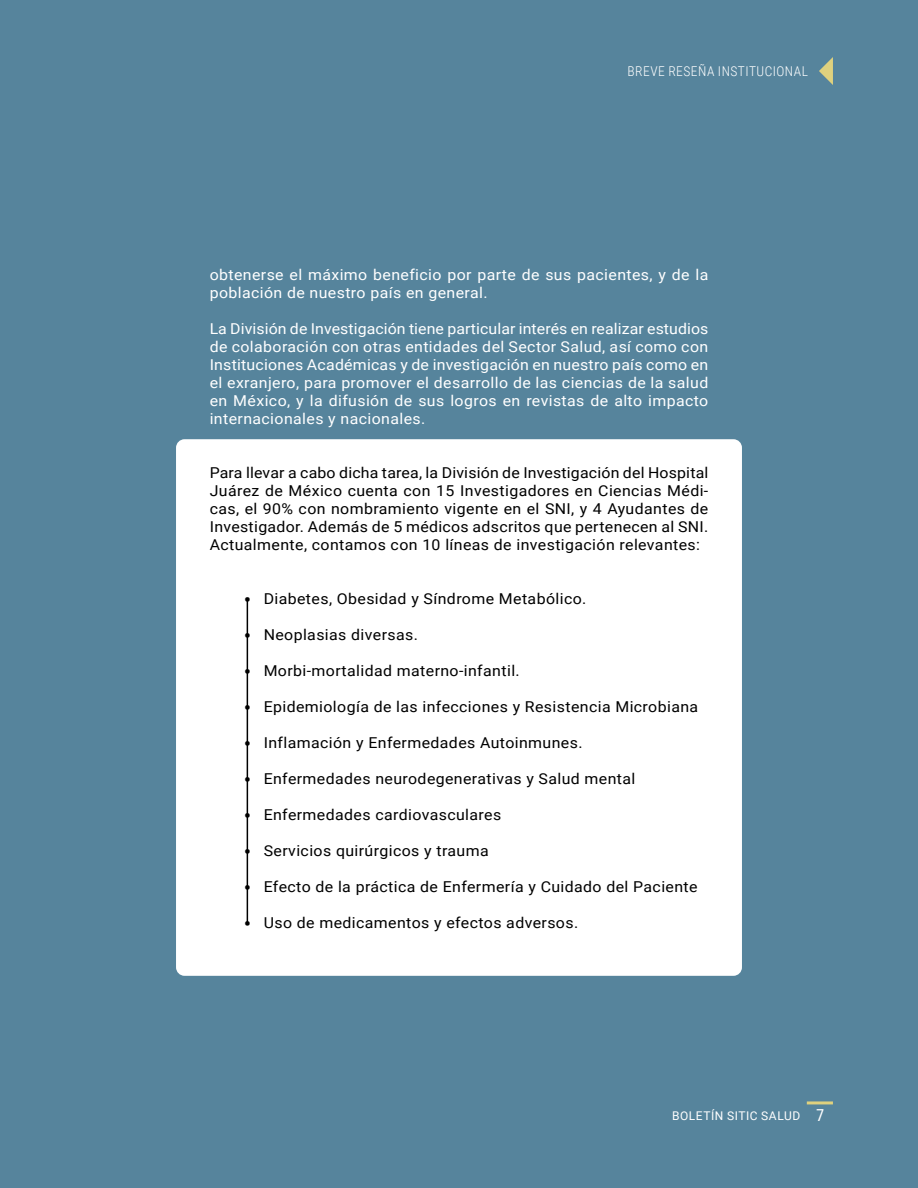
<style>
.page{position:relative;width:918px;height:1188px;background:#56849c}
.page>*{position:absolute;margin:0;border:0;box-sizing:border-box;transform-origin:0 0}
.t1{font:15px/18px "Roboto";letter-spacing:.025em;color:#000;text-align:justify;scale:1.06 1}
.t2{font:15px/18px "Roboto";letter-spacing:.025em;color:#fff;scale:1.06 1}
.t3{font:300 13.5px "Roboto Condensed";letter-spacing:.035em;color:#fff}
.t4{font:12px "Roboto";letter-spacing:.045em;color:#fff}
.s1{font-size:21px}
.s2{font-family:"Roboto Condensed";font-size:16.5px}
</style>
<div class="page">
<div style="left:176px;top:439px;width:566px;height:537px;background:#fff;border-radius:9px"></div>
<hr style="left:807px;top:1101px;width:26px;height:3px;background:#dfd17e">
<svg style="left:819px;top:57px;width:14px;height:28px"></svg>
<hr style="left:247px;top:600px;width:1px;height:325px;background:#000">
<p class="t3" style="left:628px;top:62px;width:182px">BREVE RESEÑA INSTITUCIONAL</p>
<p class="t2" style="left:210px;top:265px;width:472px">obtenerse el máximo beneficio por parte de sus pacientes, y de la población de nuestro país en general.</p>
<p class="t2" style="left:210px;top:319px;width:472px;text-align:justify">La División de Investigación tiene particular interés en realizar estudios de colaboración con otras entidades del Sector Salud, así como con Instituciones Académicas y de investigación en nuestro país como en el exranjero, para promover el desarrollo de las ciencias de la salud en México, y la difusión de sus logros en revistas de alto impacto internacionales y nacionales.</p>
<p class="t1" style="left:210px;top:463px;width:472px">Para llevar a cabo dicha tarea, la División de Investigación del Hospital Juárez de México cuenta con 15 Investigadores en Ciencias Médi&shy;cas, el 90% con nombramiento vigente en el SNI, y 4 Ayudantes de Investigador. Además de 5 médicos adscritos que pertenecen al SNI.<br>Actualmente, contamos con 10 líneas de investigación relevantes:</p>
<p class="t1" style="left:244px;top:589px;width:325px"><span class="s1">•</span> Diabetes, Obesidad y Síndrome Metabólico.</p>
<p class="t1" style="left:244px;top:625px;width:166px"><span class="s1">•</span> Neoplasias diversas.</p>
<p class="t1" style="left:244px;top:661px;width:262px"><span class="s1">•</span> Morbi-mortalidad materno-infantil.</p>
<p class="t1" style="left:244px;top:697px;width:430px"><span class="s1">•</span> Epidemiología de las infecciones y Resistencia Microbiana</p>
<p class="t1" style="left:244px;top:733px;width:321px"><span class="s1">•</span> Inflamación y Enfermedades Autoinmunes.</p>
<p class="t1" style="left:244px;top:769px;width:371px"><span class="s1">•</span> Enfermedades neurodegenerativas y Salud mental</p>
<p class="t1" style="left:244px;top:805px;width:244px"><span class="s1">•</span> Enfermedades cardiovasculares</p>
<p class="t1" style="left:244px;top:841px;width:233px"><span class="s1">•</span> Servicios quirúrgicos y trauma</p>
<p class="t1" style="left:244px;top:877px;width:430px"><span class="s1">•</span> Efecto de la práctica de Enfermería y Cuidado del Paciente</p>
<p class="t1" style="left:244px;top:913px;width:317px"><span class="s1">•</span> Uso de medicamentos y efectos adversos.</p>
<p class="t4" style="left:672px;top:1108px;width:154px">BOLETÍN SITIC SALUD <span class="s2">7</span></p>
</div>
